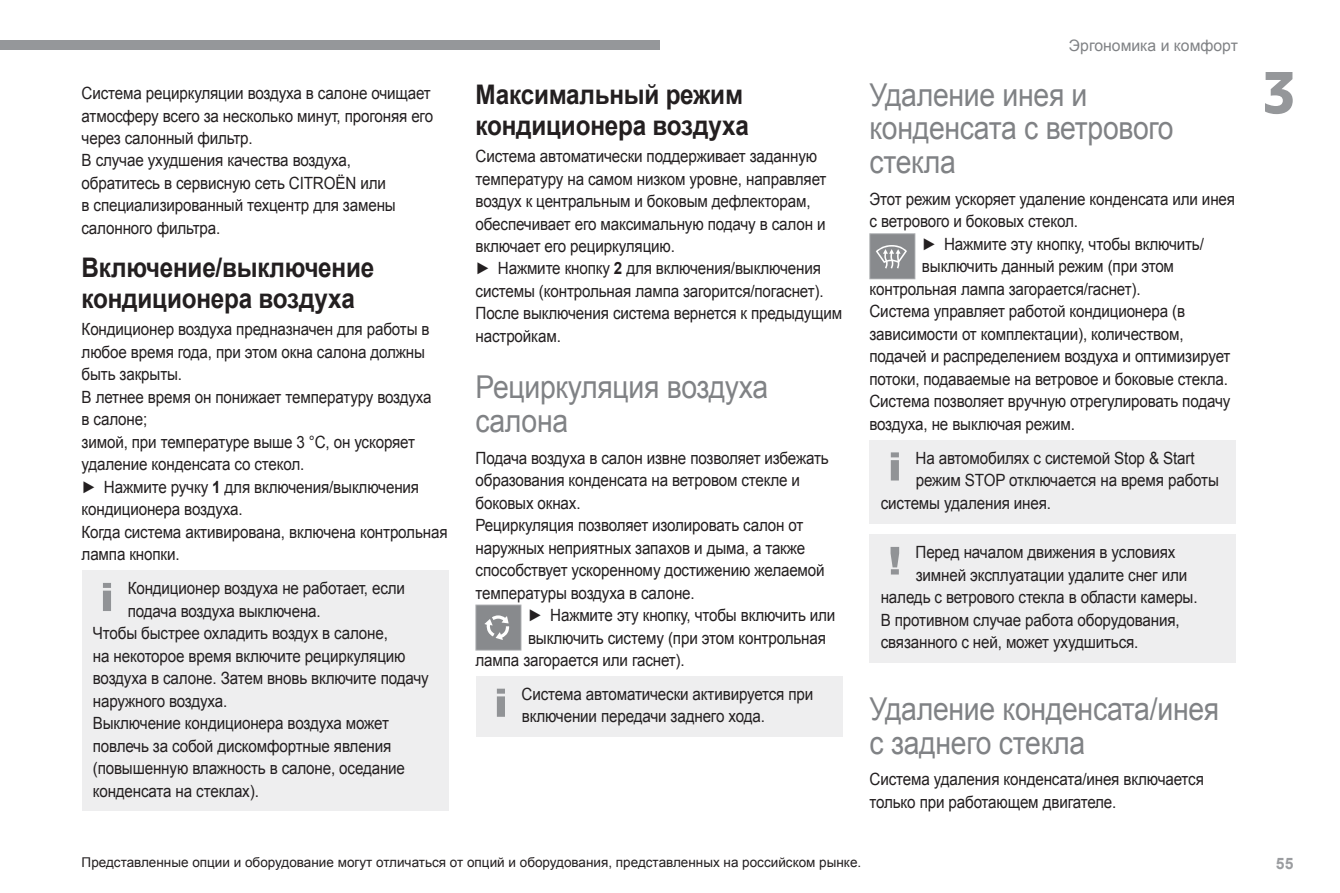
<style>
.page{position:relative;width:1340px;height:893px;background:#fff}
.page>*{position:absolute;margin:0;border:0;box-sizing:border-box;transform-origin:0 0}
.t1{font:700 60.75px "Peugeot";color:#95979a}
.t2{font:31.5px/33.8px "Arial";letter-spacing:-.01em;color:#808285;scale:.9 1}
.t3{font:700 27px/31.5px "Arial";letter-spacing:-.01em;color:#231f20;scale:.9 1}
.t4{font:16.88px/22.5px "Arial";letter-spacing:-.01em;color:#231f20;scale:.9 1}
.t5{font:15.75px "Arial";color:#808285}
.t6{font:700 15.75px "Arial";color:#9b9da0}
.t7{font:13.5px "Arial";color:#231f20}
.s1{font-weight:700}
.s2{color:#9c9ea1}
</style>
<div class="page">
<div style="left:0;top:40px;width:659px;height:10px;background:#95979a"></div>
<div style="left:82px;top:570px;width:366px;height:61px;background:#eeeeef"></div>
<div style="left:82px;top:615px;width:366px;height:106px;background:#eeeeef"></div>
<div style="left:82px;top:705px;width:366px;height:106px;background:#eeeeef"></div>
<svg style="left:103px;top:583px;width:8px;height:28px"></svg>
<div style="left:475px;top:676px;width:367px;height:61px;background:#eeeeef"></div>
<div style="left:476px;top:605px;width:44px;height:45px;background:#888a8d"></div>
<svg style="left:484px;top:615px;width:25px;height:25px"></svg>
<div style="left:475px;top:605px;width:46px;height:45px;border:1px solid #a7a9ac"></div>
<svg style="left:497px;top:689px;width:8px;height:28px"></svg>
<div style="left:869px;top:440px;width:367px;height:83px;background:#eeeeef"></div>
<div style="left:869px;top:534px;width:367px;height:84px;background:#eeeeef"></div>
<div style="left:869px;top:602px;width:367px;height:61px;background:#eeeeef"></div>
<div style="left:870px;top:234px;width:44px;height:44px;background:#888a8d"></div>
<svg style="left:876px;top:245px;width:31px;height:24px"></svg>
<div style="left:869px;top:233px;width:46px;height:46px;border:1px solid #a7a9ac"></div>
<svg style="left:890px;top:452px;width:9px;height:28px"></svg>
<svg style="left:890px;top:547px;width:9px;height:27px"></svg>
<p class="t4" style="left:81px;top:82px;width:392px">Система рециркуляции воздуха в салоне очищает атмосферу всего за несколько минут, прогоняя его через салонный фильтр.<br>В случае ухудшения качества воздуха, обратитесь в сервисную сеть CITROËN или<br>в специализированный техцентр для замены салонного фильтра.</p>
<h3 class="t3" style="left:82px;top:252px;width:327px">Включение/выключение кондиционера воздуха</h3>
<p class="t4" style="left:82px;top:318px;width:408px">Кондиционер воздуха предназначен для работы в любое время года, при этом окна салона должны быть закрыты.<br>В летнее время он понижает температуру воздуха<br>в салоне;<br>зимой, при температуре выше 3 °C, он ускоряет удаление конденсата со стекол.<br>► Нажмите ручку <span class="s1">1</span> для включения/выключения кондиционера воздуха.<br>Когда система активирована, включена контрольная лампа кнопки.</p>
<p class="t4" style="left:128px;top:577px;width:310px">Кондиционер воздуха не работает, если</p>
<p class="t4" style="left:128px;top:599px;width:216px">подача воздуха выключена.</p>
<p class="t4" style="left:93px;top:622px;width:329px">Чтобы быстрее охладить воздух в салоне,</p>
<p class="t4" style="left:93px;top:644px;width:349px">на некоторое время включите рециркуляцию</p>
<p class="t4" style="left:93px;top:667px;width:375px">воздуха в салоне. Затем вновь включите подачу</p>
<p class="t4" style="left:93px;top:689px;width:151px">наружного воздуха.</p>
<p class="t4" style="left:93px;top:712px;width:331px">Выключение кондиционера воздуха может</p>
<p class="t4" style="left:93px;top:734px;width:333px">повлечь за собой дискомфортные явления</p>
<p class="t4" style="left:93px;top:757px;width:348px">(повышенную влажность в салоне, оседание</p>
<p class="t4" style="left:93px;top:779px;width:186px">конденсата на стеклах).</p>
<h3 class="t3" style="left:475px;top:79px;width:305px">Максимальный режим кондиционера воздуха</h3>
<p class="t4" style="left:475px;top:145px;width:409px">Система автоматически поддерживает заданную температуру на самом низком уровне, направляет воздух к центральным и боковым дефлекторам, обеспечивает его максимальную подачу в салон и включает его рециркуляцию.<br>► Нажмите кнопку <span class="s1">2</span> для включения/выключения системы (контрольная лампа загорится/погаснет).<br>После выключения система вернется к предыдущим настройкам.</p>
<h2 class="t2" style="left:475px;top:371px;width:327px">Рециркуляция воздуха салона</h2>
<p class="t4" style="left:475px;top:447px;width:394px">Подача воздуха в салон извне позволяет избежать образования конденсата на ветровом стекле и боковых окнах.<br>Рециркуляция позволяет изолировать салон от наружных неприятных запахов и дыма, а также способствует ускоренному достижению желаемой температуры воздуха в салоне.</p>
<p class="t4" style="left:528px;top:604px;width:343px">► Нажмите эту кнопку, чтобы включить или</p>
<p class="t4" style="left:528px;top:626px;width:332px">выключить систему (при этом контрольная</p>
<p class="t4" style="left:475px;top:649px;width:234px">лампа загорается или гаснет).</p>
<p class="t4" style="left:521px;top:683px;width:326px">Система автоматически активируется при включении передачи заднего хода.</p>
<p class="t5" style="left:1068px;top:35px;width:170px">Эргономика и комфорт</p>
<h2 class="t2" style="left:869px;top:78px;width:339px">Удаление инея и конденсата с ветрового стекла</h2>
<p class="t4" style="left:869px;top:188px;width:408px">Этот режим ускоряет удаление конденсата или инея</p>
<p class="t4" style="left:869px;top:210px;width:233px">с ветрового и боковых стекол.</p>
<p class="t4" style="left:921px;top:233px;width:315px">► Нажмите эту кнопку, чтобы включить/</p>
<p class="t4" style="left:922px;top:255px;width:281px">выключить данный режим (при этом</p>
<p class="t4" style="left:869px;top:278px;width:303px">контрольная лампа загорается/гаснет).</p>
<p class="t4" style="left:869px;top:300px;width:352px">Система управляет работой кондиционера (в</p>
<p class="t4" style="left:869px;top:323px;width:351px">зависимости от комплектации), количеством,</p>
<p class="t4" style="left:869px;top:345px;width:402px">подачей и распределением воздуха и оптимизирует</p>
<p class="t4" style="left:869px;top:368px;width:400px">потоки, подаваемые на ветровое и боковые стекла.</p>
<p class="t4" style="left:869px;top:390px;width:402px">Система позволяет вручную отрегулировать подачу</p>
<p class="t4" style="left:869px;top:413px;width:230px">воздуха, не выключая режим.</p>
<p class="t4" style="left:915px;top:447px;width:311px">На автомобилях с системой Stop &amp; Start</p>
<p class="t4" style="left:915px;top:469px;width:338px">режим STOP отключается на время работы</p>
<p class="t4" style="left:880px;top:491px;width:191px">системы удаления инея.</p>
<p class="t4" style="left:915px;top:541px;width:290px">Перед началом движения в условиях</p>
<p class="t4" style="left:915px;top:563px;width:303px">зимней эксплуатации удалите снег или</p>
<p class="t4" style="left:880px;top:586px;width:353px">наледь с ветрового стекла в области камеры.</p>
<p class="t4" style="left:880px;top:608px;width:333px">В противном случае работа оборудования,</p>
<p class="t4" style="left:880px;top:631px;width:288px">связанного с ней, может ухудшиться.</p>
<h2 class="t2" style="left:869px;top:692px;width:390px">Удаление конденсата/инея с заднего стекла</h2>
<p class="t4" style="left:869px;top:768px;width:373px">Система удаления конденсата/инея включается только при работающем двигателе.</p>
<p class="t7" style="left:82px;top:853px;width:781px">Представленные опции и оборудование могут отличаться от опций и оборудования, представленных на российском рынке.</p>
<h1 class="t1" style="left:1261px;top:51px;width:37px">3</h1>
<p class="t6" style="left:1275px;top:853px;width:19px">5 5<span class="s2">3</span></p>
</div>
